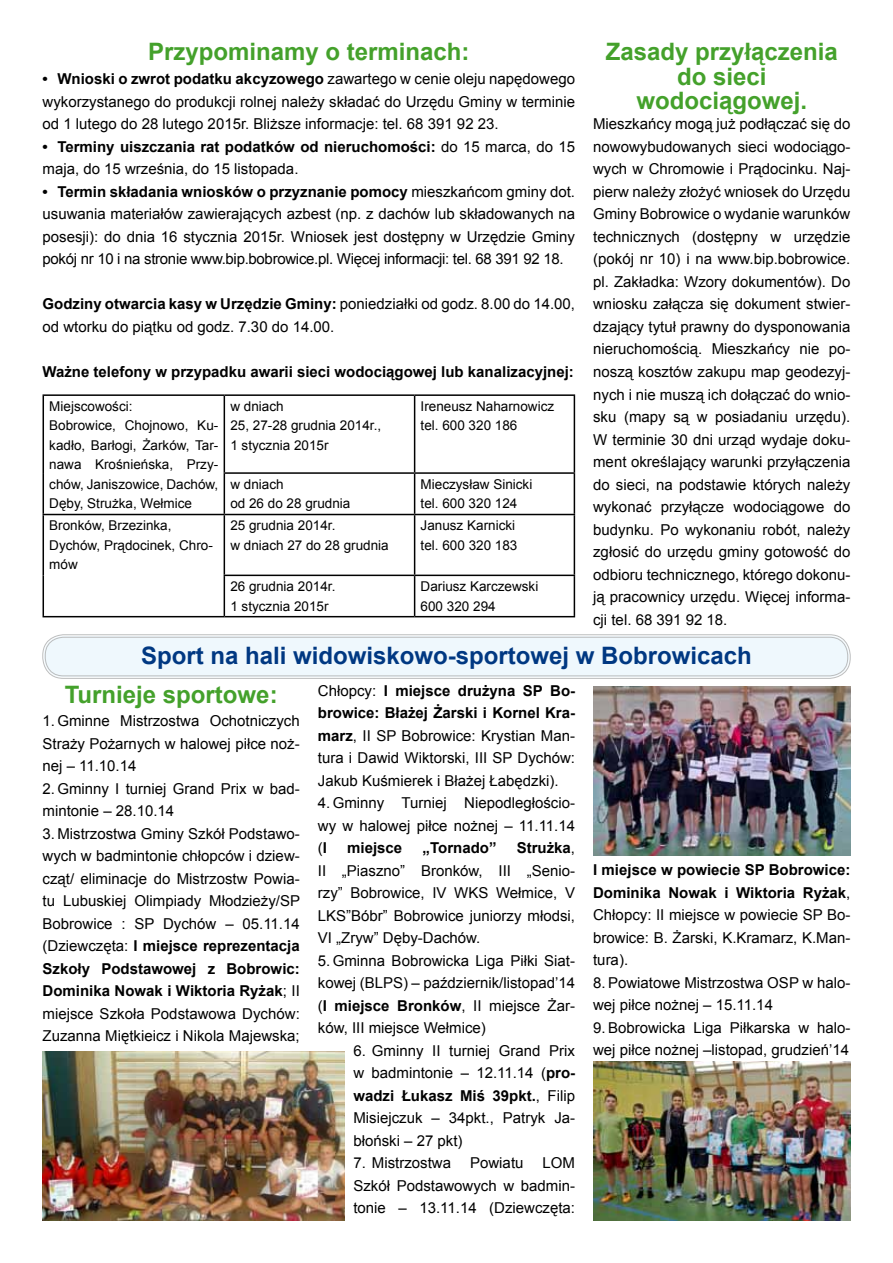
<style>
.page{position:relative;width:893px;height:1263px;background:#fff}
.page>*{position:absolute;margin:0;border:0;box-sizing:border-box;transform-origin:0 0}
.t1{font:700 24px/24.6px "Arial";color:#44a12b;text-align:center}
.t2{font:700 24px "Arial";color:#003882}
.t3{font:15px/22.5px "Arial";color:#000;text-align:justify}
.t4{font:700 15px "Arial";color:#000}
.t5{font:13.5px/19.5px "Arial";color:#000}
.s1{font-weight:700}
</style>
<div class="page">
<div style="left:44px;top:636px;width:805px;height:41px;background:#eff8fd;border-radius:20px"></div>
<div style="left:43px;top:634px;width:807px;height:45px;border:1px solid #bbbdbe;border-radius:21px"></div>
<div style="left:45px;top:637px;width:803px;height:39px;border:1px solid #bbbdbe;border-radius:18px"></div>
<img style="left:43px;top:1051px;width:302px;height:169px">
<img style="left:593px;top:686px;width:257px;height:169px">
<img style="left:593px;top:1062px;width:257px;height:158px">
<hr style="left:43px;top:394px;width:181px;height:2px;background:#000">
<hr style="left:43px;top:396px;width:1px;height:77px;background:#000">
<hr style="left:224px;top:394px;width:191px;height:2px;background:#000">
<hr style="left:224px;top:396px;width:1px;height:76px;background:#000">
<hr style="left:415px;top:394px;width:160px;height:2px;background:#000">
<hr style="left:414px;top:396px;width:1px;height:76px;background:#000">
<hr style="left:574px;top:396px;width:1px;height:76px;background:#000">
<hr style="left:43px;top:473px;width:1px;height:41px;background:#000">
<hr style="left:224px;top:472px;width:191px;height:2px;background:#000">
<hr style="left:224px;top:474px;width:1px;height:40px;background:#000">
<hr style="left:415px;top:472px;width:160px;height:2px;background:#000">
<hr style="left:414px;top:474px;width:1px;height:40px;background:#000">
<hr style="left:574px;top:474px;width:1px;height:40px;background:#000">
<hr style="left:43px;top:514px;width:181px;height:1px;background:#000">
<hr style="left:43px;top:515px;width:1px;height:60px;background:#000">
<hr style="left:224px;top:514px;width:191px;height:1px;background:#000">
<hr style="left:224px;top:515px;width:1px;height:60px;background:#000">
<hr style="left:415px;top:514px;width:160px;height:1px;background:#000">
<hr style="left:414px;top:515px;width:1px;height:60px;background:#000">
<hr style="left:574px;top:515px;width:1px;height:60px;background:#000">
<hr style="left:43px;top:575px;width:1px;height:41px;background:#000">
<hr style="left:224px;top:575px;width:191px;height:1px;background:#000">
<hr style="left:224px;top:576px;width:1px;height:40px;background:#000">
<hr style="left:415px;top:575px;width:160px;height:1px;background:#000">
<hr style="left:414px;top:576px;width:1px;height:40px;background:#000">
<hr style="left:574px;top:576px;width:1px;height:40px;background:#000">
<hr style="left:43px;top:616px;width:181px;height:1px;background:#000">
<hr style="left:224px;top:616px;width:191px;height:1px;background:#000">
<hr style="left:415px;top:616px;width:160px;height:1px;background:#000">
<h1 class="t1" style="left:148px;top:40px;width:323px">Przypominamy o terminach:</h1>
<p class="t3" style="left:43px;top:68px;width:534px"><span class="s1">• Wnioski o zwrot podatku akcyzowego</span> zawartego w cenie oleju napędowego wykorzystanego do produkcji rolnej należy składać do Urzędu Gminy w terminie od 1 lutego do 28 lutego 2015r. Bliższe informacje: tel. 68 391 92 23.</p>
<p class="t3" style="left:43px;top:136px;width:534px"><span class="s1">• Terminy uiszczania rat podatków od nieruchomości:</span> do 15 marca, do 15 maja, do 15 września, do 15 listopada.</p>
<p class="t3" style="left:43px;top:181px;width:534px"><span class="s1">• Termin składania wniosków o przyznanie pomocy</span> mieszkańcom gminy dot. usuwania materiałów zawierających azbest (np. z dachów lub składowanych na posesji): do dnia 16 stycznia 2015r. Wniosek jest dostępny w Urzędzie Gminy pokój nr 10 i na stronie www.bip.bobrowice.pl. Więcej informacji: tel. 68 391 92 18.</p>
<p class="t3" style="left:43px;top:293px;width:534px"><span class="s1">Godziny otwarcia kasy w Urzędzie Gminy:</span> poniedziałki od godz. 8.00 do 14.00, od wtorku do piątku od godz. 7.30 do 14.00.</p>
<p class="t4" style="left:43px;top:362px;width:533px">Ważne telefony w przypadku awarii sieci wodociągowej lub kanalizacyjnej:</p>
<p class="t5" style="left:49px;top:397px;width:171px">Miejscowości:<br>Bobrowice, Chojnowo, Ku&shy;kadło, Barłogi, Żarków, Tar&shy;nawa Krośnieńska, Przy&shy;chów, Janiszowice, Dachów,<br>Dęby, Strużka, Wełmice</p>
<p class="t5" style="left:230px;top:397px;width:152px">w dniach<br>25, 27-28 grudnia 2014r.,<br>1 stycznia 2015r</p>
<p class="t5" style="left:421px;top:397px;width:135px">Ireneusz Naharnowicz tel. 600 320 186</p>
<p class="t5" style="left:230px;top:474px;width:122px">w dniach<br>od 26 do 28 grudnia</p>
<p class="t5" style="left:421px;top:474px;width:113px">Mieczysław Sinicki tel. 600 320 124</p>
<p class="t5" style="left:49px;top:516px;width:165px">Bronków, Brzezinka,<br>Dychów, Prądocinek, Chro&shy;mów</p>
<p class="t5" style="left:230px;top:516px;width:160px">25 grudnia 2014r.<br>w dniach 27 do 28 grudnia</p>
<p class="t5" style="left:421px;top:516px;width:98px">Janusz Karnicki tel. 600 320 183</p>
<p class="t5" style="left:230px;top:577px;width:107px">26 grudnia 2014r.<br>1 stycznia 2015r</p>
<p class="t5" style="left:421px;top:577px;width:119px">Dariusz Karczewski<br>600 320 294</p>
<h1 class="t1" style="left:606px;top:40px;width:234px">Zasady przyłączenia do sieci wodociągowej.</h1>
<p class="t3" style="left:593px;top:113px;width:259px">Mieszkańcy mogą już podłączać się do nowowybudowanych sieci wodociągo&shy;wych w Chromowie i Prądocinku. Naj&shy;pierw należy złożyć wniosek do Urzędu Gminy Bobrowice o wydanie warunków technicznych (dostępny w urzędzie (pokój nr 10) i na www.bip.bobrowice. pl. Zakładka: Wzory dokumentów). Do wniosku załącza się dokument stwier&shy;dzający tytuł prawny do dysponowania nieruchomością. Mieszkańcy nie po&shy;noszą kosztów zakupu map geodezyj&shy;nych i nie muszą ich dołączać do wnio&shy;sku (mapy są w posiadaniu urzędu).<br>W terminie 30 dni urząd wydaje doku&shy;ment określający warunki przyłączenia do sieci, na podstawie których należy wykonać przyłącze wodociągowe do budynku. Po wykonaniu robót, należy zgłosić do urzędu gminy gotowość do odbioru technicznego, którego dokonu&shy;ją pracownicy urzędu. Więcej informa&shy;cji tel. 68 391 92 18.</p>
<h1 class="t2" style="left:141px;top:640px;width:612px">Sport na hali widowiskowo-sportowej w Bobrowicach</h1>
<h1 class="t1" style="left:65px;top:683px;width:214px">Turnieje sportowe:</h1>
<p class="t3" style="left:43px;top:710px;width:259px">1. Gminne Mistrzostwa Ochotniczych Straży Pożarnych w halowej piłce noż&shy;nej – 11.10.14</p>
<p class="t3" style="left:43px;top:777px;width:259px">2. Gminny I turniej Grand Prix w bad&shy;mintonie – 28.10.14</p>
<p class="t3" style="left:43px;top:822px;width:259px">3. Mistrzostwa Gminy Szkół Podstawo&shy;wych w badmintonie chłopców i dziew&shy;cząt/ eliminacje do Mistrzostw Powia&shy;tu Lubuskiej Olimpiady Młodzieży/SP Bobrowice : SP Dychów – 05.11.14 (Dziewczęta: <span class="s1">I miejsce reprezentacja Szkoły Podstawowej z Bobrowic:<br>Dominika Nowak i Wiktoria Ryżak</span>; II miejsce Szkoła Podstawowa Dychów:<br>Zuzanna Miętkieicz i Nikola Majewska;</p>
<p class="t3" style="left:318px;top:679px;width:259px">Chłopcy: <span class="s1">I miejsce drużyna SP Bo&shy;browice: Błażej Żarski i Kornel Kra&shy;marz</span>, II SP Bobrowice: Krystian Man&shy;tura i Dawid Wiktorski, III SP Dychów:<br>Jakub Kuśmierek i Błażej Łabędzki).</p>
<p class="t3" style="left:318px;top:792px;width:259px">4. Gminny Turniej Niepodległościo&shy;wy w halowej piłce nożnej – 11.11.14 (<span class="s1">I</span></p>
<p class="t3" style="left:318px;top:837px;width:259px;text-indent:199px"><span class="s1">Strużka</span>, II „Piaszno” Bronków, III „Senio&shy;rzy” Bobrowice, IV WKS Wełmice, V LKS”Bóbr” Bobrowice juniorzy młodsi, VI „Zryw” Dęby-Dachów.</p>
<p class="t3" style="left:318px;top:949px;width:259px">5. Gminna Bobrowicka Liga Piłki Siat&shy;kowej (BLPS) – październik/listopad’14 (<span class="s1">I miejsce Bronków</span>, II miejsce Żar&shy;ków, III miejsce Wełmice)</p>
<p class="t3" style="left:353px;top:1039px;width:223px">6. Gminny II turniej Grand Prix w badmintonie – 12.11.14 (<span class="s1">pro&shy;wadzi Łukasz Miś 39pkt.</span>, Filip Misiejczuk – 34pkt., Patryk Ja&shy;błoński – 27 pkt)</p>
<p class="t3" style="left:353px;top:1152px;width:99px">7. Mistrzostwa</p>
<p class="t3" style="left:470px;top:1152px;width:55px">Powiatu</p>
<p class="t4" style="left:347px;top:838px;width:57px">miejsce</p>
<p class="t4" style="left:423px;top:838px;width:75px">„Tornado”</p>
<p class="t3" style="left:353px;top:1152px;width:223px;text-indent:189px">LOM Szkół Podstawowych w badmin&shy;tonie – 13.11.14 (Dziewczęta:</p>
<p class="t3" style="left:593px;top:859px;width:259px"><span class="s1">I miejsce w powiecie SP Bobrowice:<br>Dominika Nowak i Wiktoria Ryżak</span>, Chłopcy: II miejsce w powiecie SP Bo&shy;browice: B. Żarski, K.Kramarz, K.Man&shy;tura).</p>
<p class="t3" style="left:593px;top:971px;width:259px">8. Powiatowe Mistrzostwa OSP w halo&shy;wej piłce nożnej – 15.11.14</p>
<p class="t3" style="left:593px;top:1016px;width:259px">9. Bobrowicka Liga Piłkarska w halo&shy;wej piłce nożnej –listopad, grudzień’14</p>
</div>
